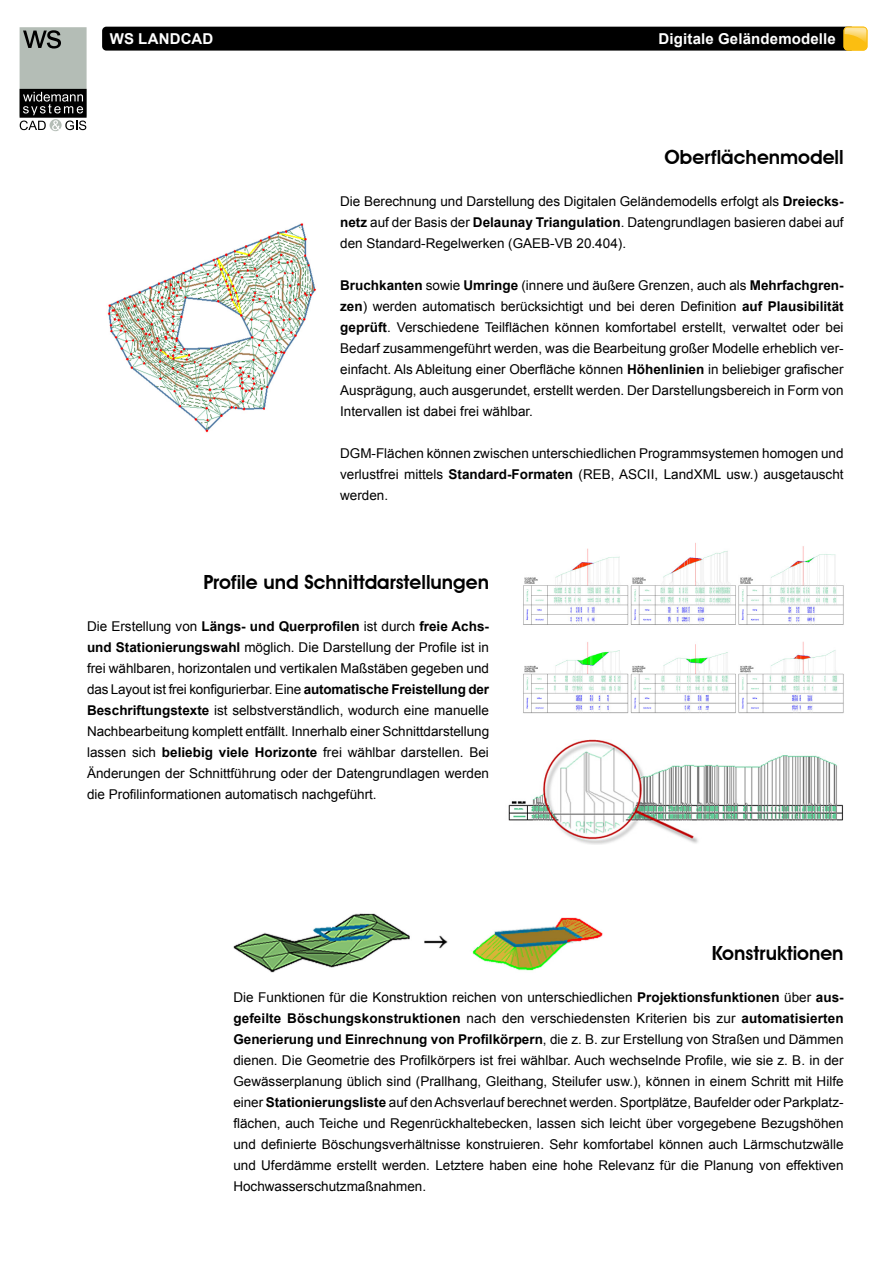
<style>
.page{position:relative;width:893px;height:1263px;background:#fff}
.page>*{position:absolute;margin:0;border:0;box-sizing:border-box;transform-origin:0 0}
.FS_Überschrift_2{font:600 19.5px "Avant Garde IT Cby BT";color:#000}
.t1{font:700 15px "Arial";letter-spacing:.01em;color:#fff}
.FS_Fließtext{font:13.5px/21px "Arial";color:#000;text-align:justify}
.s1{font-weight:700}
</style>
<div class="page">
<img style="left:107px;top:223px;width:210px;height:210px">
<img style="left:233px;top:913px;width:370px;height:60px">
<img style="left:523px;top:543px;width:321px;height:171px">
<img style="left:508px;top:739px;width:335px;height:106px">
<svg style="left:102px;top:27px;width:765px;height:24px;background:#0c0a06"></svg>
<div style="left:21px;top:28px;width:64px;height:87px;background:#b4bdb6"></div>
<div style="left:20px;top:27px;width:67px;height:89px;border:2px solid #b4bdb6"></div>
<div style="left:20px;top:89px;width:67px;height:29px;border:2px solid #000"></div>
<div style="left:50px;top:119px;width:12px;height:12px;background:#c0c7c2;border-radius:50%"></div>
<svg style="left:20px;top:92px;width:66px;height:38px"></svg>
<svg style="left:23px;top:30px;width:38px;height:19px"></svg>
<p class="t1" style="left:110px;top:29px;width:105px">WS LANDCAD</p>
<p class="t1" style="left:658px;top:29px;width:179px">Digitale Geländemodelle</p>
<p class="FS_Überschrift_2" style="left:665px;top:145px;width:181px">Oberflächenmodell</p>
<p class="FS_Fließtext" style="left:340px;top:191px;width:505px">Die Berechnung und Darstellung des Digitalen Geländemodells erfolgt als <span class="s1">Dreiecks&shy;netz</span> auf der Basis der <span class="s1">Delaunay Triangulation</span>. Datengrundlagen basieren dabei auf den Standard-Regelwerken (GAEB-VB 20.404).</p>
<p class="FS_Fließtext" style="left:340px;top:275px;width:505px"><span class="s1">Bruchkanten</span> sowie <span class="s1">Umringe</span> (innere und äußere Grenzen, auch als <span class="s1">Mehrfachgren&shy;zen</span>) werden automatisch berücksichtigt und bei deren Definition <span class="s1">auf Plausibilität geprüft</span>. Verschiedene Teilflächen können komfortabel erstellt, verwaltet oder bei Bedarf zusammengeführt werden, was die Bearbeitung großer Modelle erheblich ver&shy;einfacht. Als Ableitung einer Oberfläche können <span class="s1">Höhenlinien</span> in beliebiger grafischer Ausprägung, auch ausgerundet, erstellt werden. Der Darstellungsbereich in Form von Intervallen ist dabei frei wählbar.</p>
<p class="FS_Fließtext" style="left:340px;top:443px;width:505px">DGM-Flächen können zwischen unterschiedlichen Programmsystemen homogen und verlustfrei mittels <span class="s1">Standard-Formaten</span> (REB, ASCII, LandXML usw.) ausgetauscht werden.</p>
<p class="FS_Überschrift_2" style="left:204px;top:571px;width:287px">Profile und Schnittdarstellungen</p>
<p class="FS_Fließtext" style="left:87px;top:616px;width:404px">Die Erstellung von <span class="s1">Längs- und Querprofilen</span> ist durch <span class="s1">freie Achs&shy;und Stationierungswahl</span> möglich. Die Darstellung der Profile ist in frei wählbaren, horizontalen und vertikalen Maßstäben gegeben und das Layout ist frei konfigurierbar. Eine <span class="s1">automatische Freistellung der Beschriftungstexte</span> ist selbstverständlich, wodurch eine manuelle Nachbearbeitung komplett entfällt. Innerhalb einer Schnittdarstellung lassen sich <span class="s1">beliebig viele Horizonte</span> frei wählbar darstellen. Bei Änderungen der Schnittführung oder der Datengrundlagen werden die Profilinformationen automatisch nachgeführt.</p>
<p class="FS_Überschrift_2" style="left:712px;top:941px;width:133px">Konstruktionen</p>
<p class="FS_Fließtext" style="left:233px;top:987px;width:612px">Die Funktionen für die Konstruktion reichen von unterschiedlichen <span class="s1">Projektionsfunktionen</span> über <span class="s1">aus&shy;gefeilte Böschungskonstruktionen</span> nach den verschiedensten Kriterien bis zur <span class="s1">automatisierten Generierung und Einrechnung von Profilkörpern</span>, die z. B. zur Erstellung von Straßen und Dämmen dienen. Die Geometrie des Profilkörpers ist frei wählbar. Auch wechselnde Profile, wie sie z. B. in der Gewässerplanung üblich sind (Prallhang, Gleithang, Steilufer usw.), können in einem Schritt mit Hilfe einer <span class="s1">Stationierungsliste</span> auf den Achsverlauf berechnet werden. Sportplätze, Baufelder oder Parkplatz&shy;flächen, auch Teiche und Regenrückhaltebecken, lassen sich leicht über vorgegebene Bezugshöhen und definierte Böschungsverhältnisse konstruieren. Sehr komfortabel können auch Lärmschutzwälle und Uferdämme erstellt werden. Letztere haben eine hohe Relevanz für die Planung von effektiven Hochwasserschutzmaßnahmen.</p>
</div>
